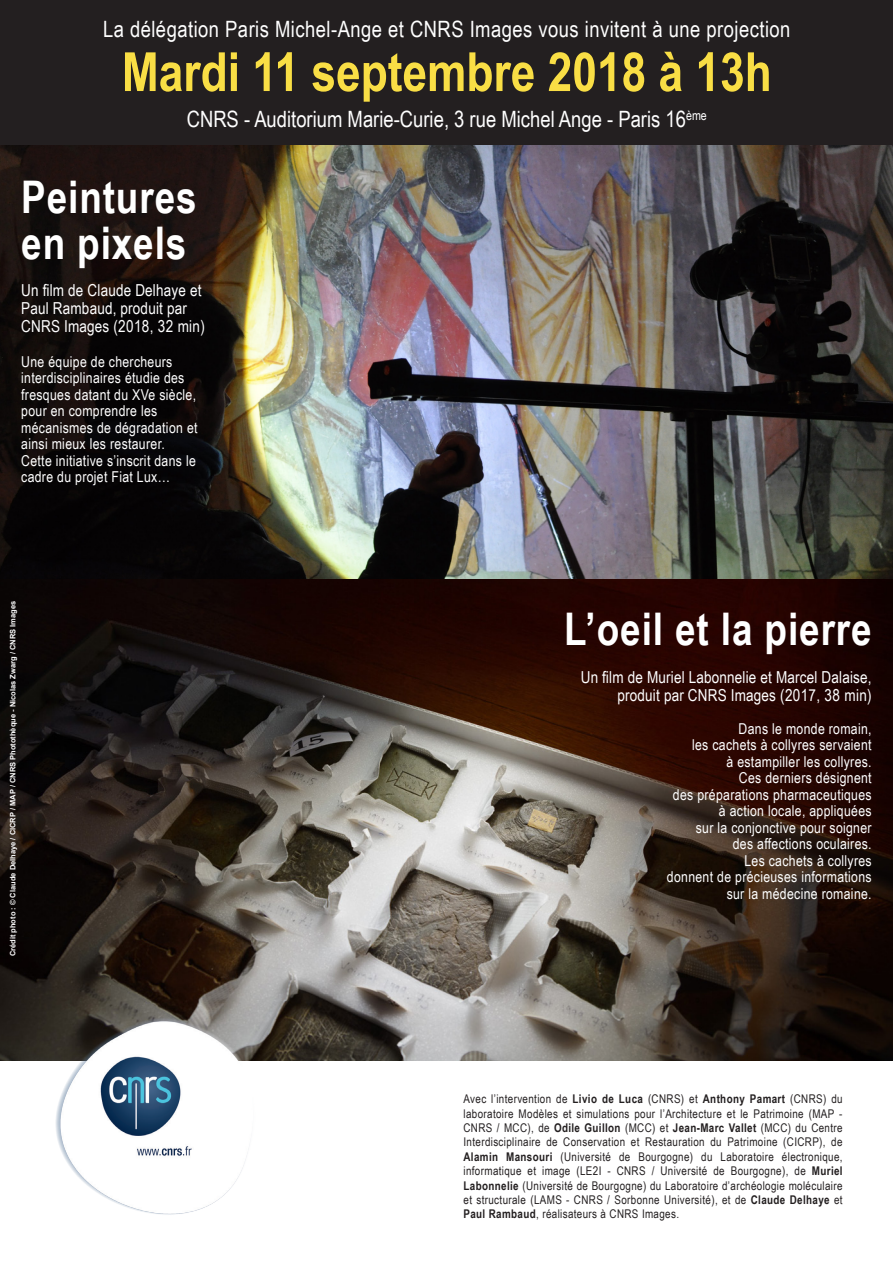
<style>
.page{position:relative;width:893px;height:1263px;background:#fff}
.page>*{position:absolute;margin:0;border:0;box-sizing:border-box;transform-origin:0 0}
.t1{font:700 54px "Arial Narrow";color:#f9de45}
.t2{font:700 45px/45px "Arial Narrow";letter-spacing:.02em;color:#fff}
.t3{font:22.5px "Arial Narrow";letter-spacing:.02em;color:#fff}
.t4{font:22.5px "Arial Narrow";color:#fff}
.t5{font:16.5px/18px "Arial Narrow";letter-spacing:.01em;color:#fff}
.t6{font:15px/16.5px "Arial Narrow";letter-spacing:.02em;color:#fff}
.t7{font:12px/14.4px "Arial Narrow";letter-spacing:.03em;color:#231f20;text-align:justify}
.t8{font:700 7.5px "Arial";color:#fff}
.s1{font-weight:700}
</style>
<div class="page">
<img style="left:0;top:578px;width:893px;height:482px">
<img style="left:0;top:145px;width:893px;height:433px">
<img style="left:55px;top:1017px;width:200px;height:198px">
<div style="left:0;top:0;width:893px;height:145px;background:#231f20"></div>
<p class="t3" style="left:103px;top:13px;width:689px">La délégation Paris Michel-Ange et CNRS Images vous invitent à une projection</p>
<p class="t1" style="left:122px;top:31px;width:651px">Mardi 11 septembre 2018 à 13h</p>
<p class="t4" style="left:187px;top:103px;width:522px">CNRS - Auditorium Marie-Curie, 3 rue Michel Ange - Paris 16<sup>ème</sup></p>
<p class="t2" style="left:21px;top:173px;width:177px">Peintures en pixels</p>
<p class="t5" style="left:21px;top:281px;width:185px">Un film de Claude Delhaye et<br>Paul Rambaud, produit par<br>CNRS Images (2018, 32 min)</p>
<p class="t6" style="left:21px;top:353px;width:178px">Une équipe de chercheurs interdisciplinaires étudie des fresques datant du XVe siècle, pour en comprendre les mécanismes de dégradation et ainsi mieux les restaurer.<br>Cette initiative s’inscrit dans le cadre du projet Fiat Lux…</p>
<p class="t8" style="left:8px;top:956px;width:357px;rotate:-90deg">Crédit photo : © Claude Delhaye / CICRP / MAP / CNRS Photothèque - Nicolas Zwarg / CNRS Images</p>
<p class="t2" style="left:564px;top:604px;width:309px">L’oeil et la pierre</p>
<p class="t5" style="left:581px;top:667px;width:292px;text-align:right">Un film de Muriel Labonnelie et Marcel Dalaise, produit par CNRS Images (2017, 38 min)</p>
<p class="t6" style="left:738px;top:719px;width:135px">Dans le monde romain,</p>
<p class="t6" style="left:692px;top:736px;width:181px">les cachets à collyres servaient</p>
<p class="t6" style="left:726px;top:752px;width:147px">à estampiller les collyres.</p>
<p class="t6" style="left:739px;top:769px;width:134px">Ces derniers désignent</p>
<p class="t6" style="left:673px;top:785px;width:200px">des préparations pharmaceutiques</p>
<p class="t6" style="left:719px;top:802px;width:154px">à action locale, appliquées</p>
<p class="t6" style="left:696px;top:818px;width:177px">sur la conjonctive pour soigner</p>
<p class="t6" style="left:733px;top:835px;width:140px">des affections oculaires.</p>
<p class="t6" style="left:744px;top:851px;width:129px">Les cachets à collyres</p>
<p class="t6" style="left:667px;top:868px;width:206px">donnent de précieuses informations</p>
<p class="t6" style="left:727px;top:884px;width:146px">sur la médecine romaine.</p>
<p class="t7" style="left:463px;top:1091px;width:381px">Avec l’intervention de <span class="s1">Livio de Luca</span> (CNRS) et <span class="s1">Anthony Pamart</span> (CNRS) du laboratoire Modèles et simulations pour l’Architecture et le Patrimoine (MAP - CNRS / MCC), de <span class="s1">Odile Guillon</span> (MCC) et <span class="s1">Jean-Marc Vallet</span> (MCC) du Centre Interdisciplinaire de Conservation et Restauration du Patrimoine (CICRP), de <span class="s1">Alamin Mansouri</span> (Université de Bourgogne) du Laboratoire électronique, informatique et image (LE2I - CNRS / Université de Bourgogne), de <span class="s1">Muriel Labonnelie</span> (Université de Bourgogne) du Laboratoire d’archéologie moléculaire et structurale (LAMS - CNRS / Sorbonne Université), et de <span class="s1">Claude Delhaye</span> et <span class="s1">Paul Rambaud</span>, réalisateurs à CNRS Images.</p>
</div>
